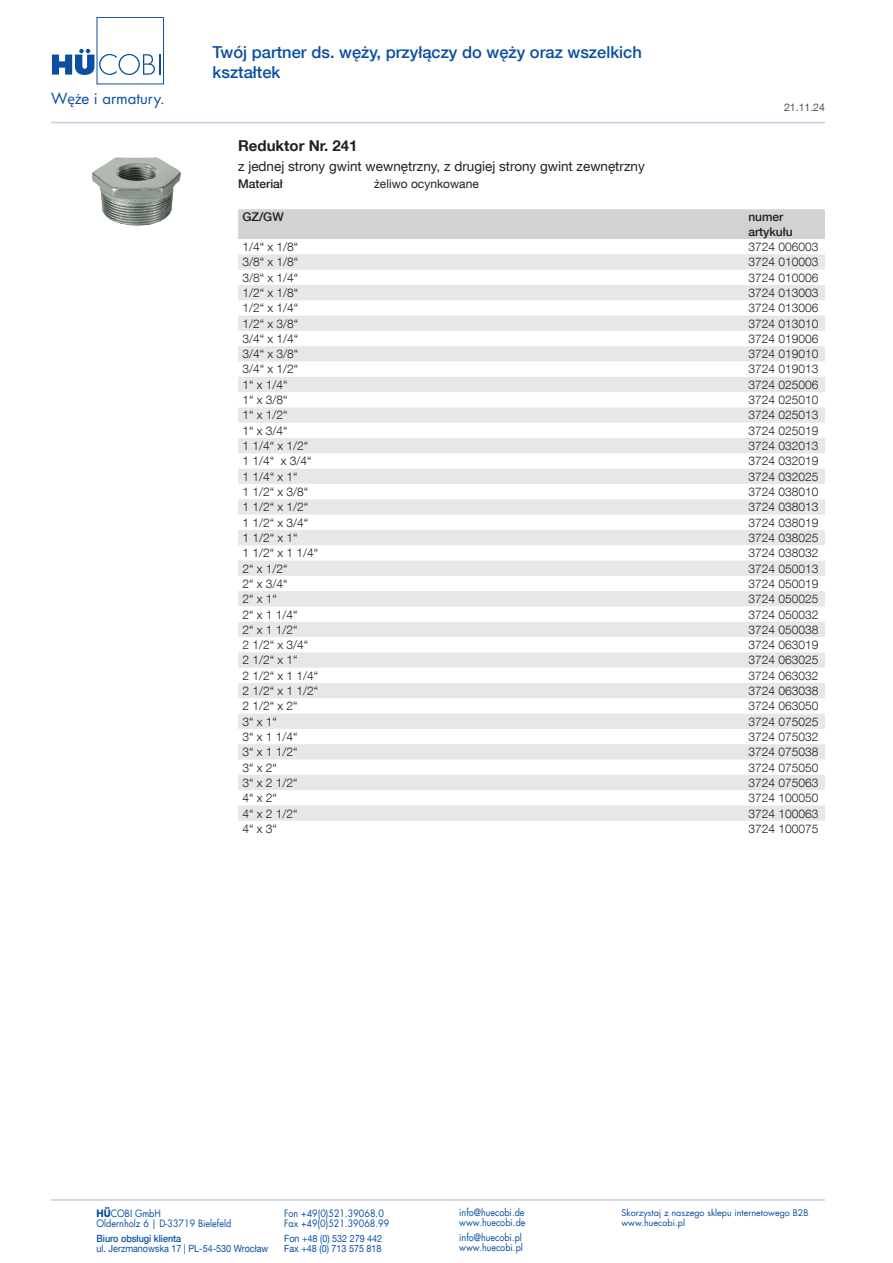
<style>
.page{position:relative;width:893px;height:1263px;background:#fff}
.page>*{position:absolute;margin:0;border:0;box-sizing:border-box;transform-origin:0 0}
.t1{font:500 16.5px/19.8px "Helvetica Neue LT Com";color:#0a4fa2}
.t2{font:15.15px "Futura LT";color:#0a4fa2}
.t3{font:700 15px "Helvetica Neue LT Com";color:#231f20}
.t4{font:13.5px "Helvetica Neue LT Com";color:#231f20}
.t5{font:300 12px "Helvetica Neue LT Com";color:#231f20}
.t6{font:500 12px/14.4px "Helvetica Neue LT Com";color:#231f20}
.t7{font:12px "Helvetica Neue LT Com";color:#231f20}
.t8{font:300 10.5px "Helvetica Neue LT Com";color:#231f20}
.t9{font:9.9px "Futura LT";color:#0a4fa2;scale:.91 1}
.t10{font:9.9px "Helvetica Neue LT Com";color:#0a4fa2;scale:.91 1}
.t11{font:500 9.9px "Helvetica Neue LT Com";color:#0a4fa2;scale:.91 1}
.t12{font:9px "Futura LT";color:#0a4fa2}
.s1{font-family:"Myriad Pro"}
.s2{font-weight:700}
</style>
<div class="page">
<hr style="left:51px;top:122px;width:774px;height:1px;background:#c7cbe6">
<hr style="left:51px;top:1199px;width:774px;height:2px;background:#c7cbe6">
<div style="left:97px;top:17px;width:67px;height:67px;border:1px solid #0a4fa2"></div>
<svg style="left:52px;top:49px;width:108px;height:26px"></svg>
<div style="left:238px;top:209px;width:587px;height:30px;background:#d1d2d4"></div>
<svg style="left:238px;top:254px;width:587px;height:567px;fill:#edeeef"></svg>
<img style="left:92px;top:157px;width:89px;height:69px">
<p class="t2" style="left:51px;top:89px;width:115px">W<span class="s1">ęż</span>e i armatury.</p>
<h1 class="t1" style="left:213px;top:42px;width:431px">Twój partner ds. węży, przyłączy do węży oraz wszelkich kształtek</h1>
<p class="t8" style="left:784px;top:101px;width:42px">21.11.24</p>
<p class="t3" style="left:238px;top:136px;width:121px">Reduktor Nr. 241</p>
<p class="t4" style="left:238px;top:158px;width:408px">z jednej strony gwint wewnętrzny, z drugiej strony gwint zewnętrzny</p>
<p class="t6" style="left:238px;top:176px;width:46px">Materiał</p>
<p class="t7" style="left:374px;top:176px;width:106px">żeliwo ocynkowane</p>
<p class="t6" style="left:242px;top:210px;width:43px">GZ/GW</p>
<p class="t6" style="left:748px;top:210px;width:46px">numer artykułu</p>
<p class="t5" style="left:242px;top:239px;width:58px">1/4“ x 1/8“</p>
<p class="t5" style="left:748px;top:239px;width:72px">3724 006003</p>
<p class="t5" style="left:242px;top:255px;width:58px">3/8“ x 1/8“</p>
<p class="t5" style="left:748px;top:255px;width:72px">3724 010003</p>
<p class="t5" style="left:242px;top:270px;width:58px">3/8“ x 1/4“</p>
<p class="t5" style="left:748px;top:270px;width:72px">3724 010006</p>
<p class="t5" style="left:242px;top:285px;width:58px">1/2“ x 1/8“</p>
<p class="t5" style="left:748px;top:285px;width:72px">3724 013003</p>
<p class="t5" style="left:242px;top:301px;width:58px">1/2“ x 1/4“</p>
<p class="t5" style="left:748px;top:301px;width:72px">3724 013006</p>
<p class="t5" style="left:242px;top:316px;width:58px">1/2“ x 3/8“</p>
<p class="t5" style="left:748px;top:316px;width:72px">3724 013010</p>
<p class="t5" style="left:242px;top:331px;width:58px">3/4“ x 1/4“</p>
<p class="t5" style="left:748px;top:331px;width:72px">3724 019006</p>
<p class="t5" style="left:242px;top:347px;width:58px">3/4“ x 3/8“</p>
<p class="t5" style="left:748px;top:347px;width:72px">3724 019010</p>
<p class="t5" style="left:242px;top:362px;width:58px">3/4“ x 1/2“</p>
<p class="t5" style="left:748px;top:362px;width:72px">3724 019013</p>
<p class="t5" style="left:242px;top:377px;width:47px">1“ x 1/4“</p>
<p class="t5" style="left:748px;top:377px;width:72px">3724 025006</p>
<p class="t5" style="left:242px;top:392px;width:47px">1“ x 3/8“</p>
<p class="t5" style="left:748px;top:392px;width:72px">3724 025010</p>
<p class="t5" style="left:242px;top:408px;width:47px">1“ x 1/2“</p>
<p class="t5" style="left:748px;top:408px;width:72px">3724 025013</p>
<p class="t5" style="left:242px;top:423px;width:47px">1“ x 3/4“</p>
<p class="t5" style="left:748px;top:423px;width:72px">3724 025019</p>
<p class="t5" style="left:242px;top:438px;width:68px">1 1/4“ x 1/2“</p>
<p class="t5" style="left:748px;top:438px;width:72px">3724 032013</p>
<p class="t5" style="left:242px;top:454px;width:71px">1 1/4“ x 3/4“</p>
<p class="t5" style="left:748px;top:454px;width:72px">3724 032019</p>
<p class="t5" style="left:242px;top:469px;width:57px">1 1/4“ x 1“</p>
<p class="t5" style="left:748px;top:469px;width:72px">3724 032025</p>
<p class="t5" style="left:242px;top:484px;width:68px">1 1/2“ x 3/8“</p>
<p class="t5" style="left:748px;top:484px;width:72px">3724 038010</p>
<p class="t5" style="left:242px;top:500px;width:68px">1 1/2“ x 1/2“</p>
<p class="t5" style="left:748px;top:500px;width:72px">3724 038013</p>
<p class="t5" style="left:242px;top:515px;width:68px">1 1/2“ x 3/4“</p>
<p class="t5" style="left:748px;top:515px;width:72px">3724 038019</p>
<p class="t5" style="left:242px;top:530px;width:57px">1 1/2“ x 1“</p>
<p class="t5" style="left:748px;top:530px;width:72px">3724 038025</p>
<p class="t5" style="left:242px;top:546px;width:78px">1 1/2“ x 1 1/4“</p>
<p class="t5" style="left:748px;top:546px;width:72px">3724 038032</p>
<p class="t5" style="left:242px;top:561px;width:47px">2“ x 1/2“</p>
<p class="t5" style="left:748px;top:561px;width:72px">3724 050013</p>
<p class="t5" style="left:242px;top:576px;width:47px">2“ x 3/4“</p>
<p class="t5" style="left:748px;top:576px;width:72px">3724 050019</p>
<p class="t5" style="left:242px;top:592px;width:36px">2“ x 1“</p>
<p class="t5" style="left:748px;top:592px;width:72px">3724 050025</p>
<p class="t5" style="left:242px;top:607px;width:57px">2“ x 1 1/4“</p>
<p class="t5" style="left:748px;top:607px;width:72px">3724 050032</p>
<p class="t5" style="left:242px;top:622px;width:57px">2“ x 1 1/2“</p>
<p class="t5" style="left:748px;top:622px;width:72px">3724 050038</p>
<p class="t5" style="left:242px;top:637px;width:68px">2 1/2“ x 3/4“</p>
<p class="t5" style="left:748px;top:637px;width:72px">3724 063019</p>
<p class="t5" style="left:242px;top:653px;width:57px">2 1/2“ x 1“</p>
<p class="t5" style="left:748px;top:653px;width:72px">3724 063025</p>
<p class="t5" style="left:242px;top:668px;width:78px">2 1/2“ x 1 1/4“</p>
<p class="t5" style="left:748px;top:668px;width:72px">3724 063032</p>
<p class="t5" style="left:242px;top:683px;width:78px">2 1/2“ x 1 1/2“</p>
<p class="t5" style="left:748px;top:683px;width:72px">3724 063038</p>
<p class="t5" style="left:242px;top:699px;width:57px">2 1/2“ x 2“</p>
<p class="t5" style="left:748px;top:699px;width:72px">3724 063050</p>
<p class="t5" style="left:242px;top:714px;width:36px">3“ x 1“</p>
<p class="t5" style="left:748px;top:714px;width:72px">3724 075025</p>
<p class="t5" style="left:242px;top:729px;width:57px">3“ x 1 1/4“</p>
<p class="t5" style="left:748px;top:729px;width:72px">3724 075032</p>
<p class="t5" style="left:242px;top:745px;width:57px">3“ x 1 1/2“</p>
<p class="t5" style="left:748px;top:745px;width:72px">3724 075038</p>
<p class="t5" style="left:242px;top:760px;width:36px">3“ x 2“</p>
<p class="t5" style="left:748px;top:760px;width:72px">3724 075050</p>
<p class="t5" style="left:242px;top:775px;width:57px">3“ x 2 1/2“</p>
<p class="t5" style="left:748px;top:775px;width:72px">3724 075063</p>
<p class="t5" style="left:242px;top:791px;width:36px">4“ x 2“</p>
<p class="t5" style="left:748px;top:791px;width:72px">3724 100050</p>
<p class="t5" style="left:242px;top:806px;width:57px">4“ x 2 1/2“</p>
<p class="t5" style="left:748px;top:806px;width:72px">3724 100063</p>
<p class="t5" style="left:242px;top:821px;width:36px">4“ x 3“</p>
<p class="t5" style="left:748px;top:821px;width:72px">3724 100075</p>
<p class="t9" style="left:97px;top:1207px;width:72px"><span class="s2">HÜ</span>COBI GmbH</p>
<p class="t9" style="left:284px;top:1207px;width:111px">Fon +49(0)521.39068.0</p>
<p class="t9" style="left:459px;top:1206px;width:73px">info@huecobi.de</p>
<p class="t12" style="left:621px;top:1207px;width:189px">Skorzystaj z naszego sklepu internetowego B2B</p>
<p class="t9" style="left:97px;top:1217px;width:150px">Oldernholz 6 | D-33719 Bielefeld</p>
<p class="t9" style="left:284px;top:1217px;width:117px">Fax +49(0)521.39068.99</p>
<p class="t9" style="left:459px;top:1216px;width:74px">www.huecobi.de</p>
<p class="t12" style="left:621px;top:1217px;width:65px">www.huecobi.pl</p>
<p class="t11" style="left:97px;top:1232px;width:95px">Biuro obsługi klienta</p>
<p class="t10" style="left:284px;top:1232px;width:109px">Fon +48 (0) 532 279 442</p>
<p class="t9" style="left:459px;top:1231px;width:70px">info@huecobi.pl</p>
<p class="t10" style="left:97px;top:1242px;width:190px">ul. Jerzmanowska 17 | PL-54-530 Wrocław</p>
<p class="t10" style="left:284px;top:1242px;width:108px">Fax +48 (0) 713 575 818</p>
<p class="t9" style="left:459px;top:1241px;width:71px">www.huecobi.pl</p>
</div>
